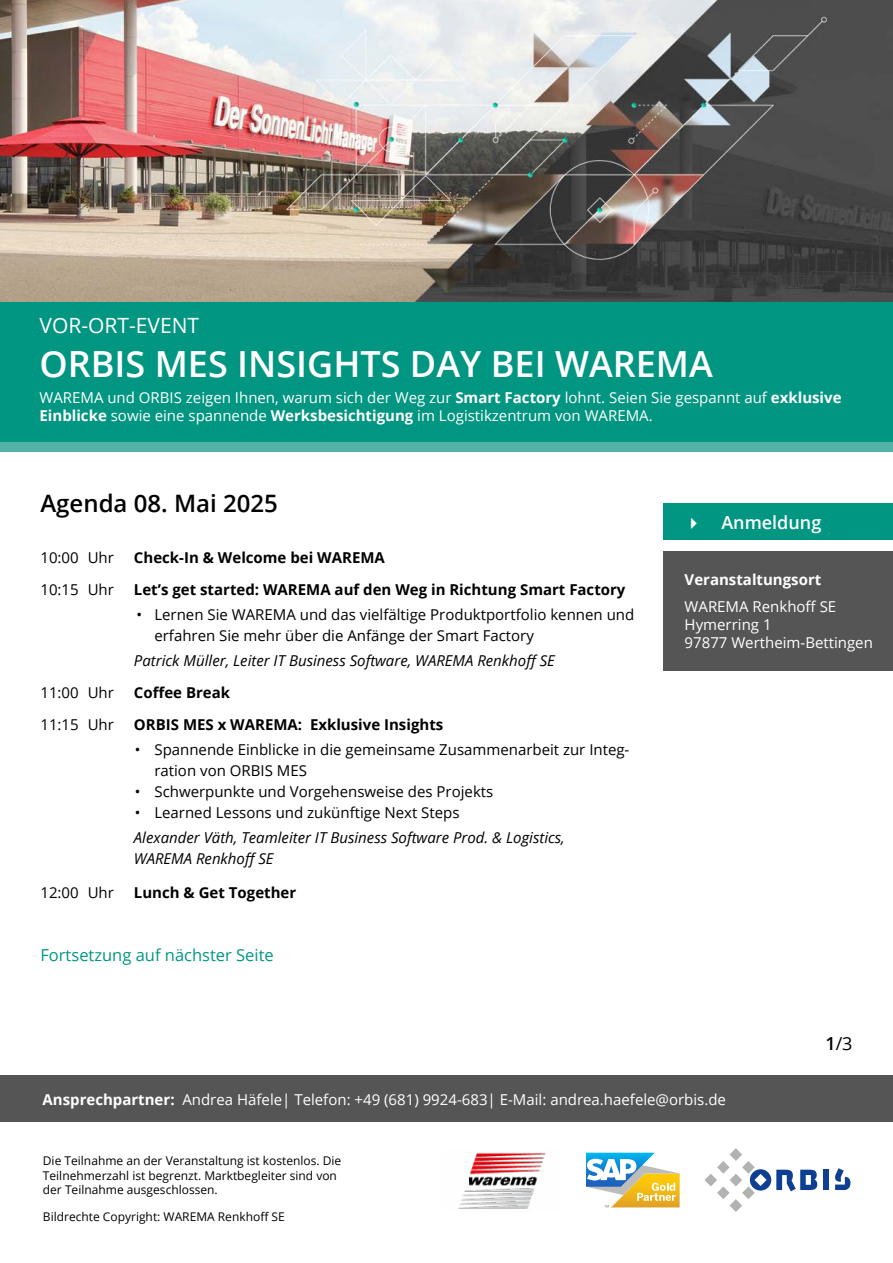
<style>
.page{position:relative;width:893px;height:1263px;background:#fff}
.page>*{position:absolute;margin:0;border:0;box-sizing:border-box;transform-origin:0 0}
.t1{font:600 36px "Open Sans";color:#fff}
.t2{font:600 24px "Open Sans";color:#000}
.t3{font:21px "Open Sans";color:#fff}
.t4{font:600 18px "Open Sans";color:#fff}
.t5{font:18px "Open Sans";color:#000}
.t6{font:16.5px "Open Sans";color:#009681}
.t7{font:15px/21px "Open Sans";color:#000}
.t8{font:15px/18px "Open Sans";color:#fff}
.t9{font:700 15px "Open Sans";color:#000}
.t10{font:italic 15px/21px "Open Sans";color:#000}
.t11{font:700 15px "Open Sans";color:#fff}
.t12{font:12px/14.4px "Open Sans";color:#000}
.s1{font-weight:700}
.s2{font-weight:600}
</style>
<div class="page">
<div style="left:0;top:298px;width:893px;height:145px;background:#009681"></div>
<div style="left:0;top:442px;width:893px;height:10px;background:#54b2a7"></div>
<div style="left:663px;top:503px;width:230px;height:37px;background:#009681"></div>
<div style="left:0;top:1076px;width:893px;height:46px;background:#555"></div>
<div style="left:823px;top:1170px;width:6px;height:20px;background:#0f3f93"></div>
<svg style="left:704px;top:1148px;width:113px;height:64px"></svg>
<svg style="left:835px;top:1168px;width:15px;height:22px"></svg>
<div style="left:663px;top:551px;width:230px;height:120px;background:#555"></div>
<img style="left:0;top:0;width:893px;height:302px">
<svg style="left:586px;top:1153px;width:93px;height:54px"></svg>
<img style="left:458px;top:1152px;width:88px;height:57px">
<h3 class="t3" style="left:40px;top:311px;width:161px">VOR-ORT-EVENT</h3>
<h1 class="t1" style="left:40px;top:339px;width:675px">ORBIS MES INSIGHTS DAY BEI WAREMA</h1>
<p class="t8" style="left:40px;top:388px;width:804px">WAREMA und ORBIS zeigen Ihnen, warum sich der Weg zur <span class="s1">Smart Factory</span> lohnt. Seien Sie gespannt auf <span class="s1">exklusive<br>Einblicke</span> sowie eine spannende <span class="s1">Werksbesichtigung</span> im Logistikzentrum von WAREMA.</p>
<h2 class="t2" style="left:40px;top:487px;width:239px">Agenda 08. Mai 2025</h2>
<p class="t7" style="left:40px;top:547px;width:75px">10:00 Uhr</p>
<p class="t9" style="left:134px;top:547px;width:252px">Check-In &amp; Welcome bei WAREMA</p>
<p class="t7" style="left:40px;top:579px;width:75px">10:15 Uhr</p>
<p class="t9" style="left:134px;top:579px;width:493px">Let’s get started: WAREMA auf den Weg in Richtung Smart Factory</p>
<p class="t7" style="left:154px;top:604px;width:481px;text-indent:-18px">• Lernen Sie WAREMA und das vielfältige Produktportfolio kennen und erfahren Sie mehr über die Anfänge der Smart Factory</p>
<p class="t10" style="left:134px;top:650px;width:422px">Patrick Müller, Leiter IT Business Software, WAREMA Renkhoff SE</p>
<p class="t7" style="left:40px;top:682px;width:75px">11:00 Uhr</p>
<p class="t9" style="left:134px;top:682px;width:98px">Coffee Break</p>
<p class="t7" style="left:40px;top:713px;width:75px">11:15 Uhr</p>
<p class="t9" style="left:134px;top:714px;width:311px">ORBIS MES x WAREMA: Exklusive Insights</p>
<p class="t7" style="left:154px;top:739px;width:476px;text-indent:-19px">• Spannende Einblicke in die gemeinsame Zusammenarbeit zur Integ&shy;ration von ORBIS MES</p>
<p class="t7" style="left:135px;top:781px;width:360px">• Schwerpunkte und Vorgehensweise des Projekts</p>
<p class="t7" style="left:135px;top:802px;width:326px">• Learned Lessons und zukünftige Next Steps</p>
<p class="t10" style="left:134px;top:827px;width:432px">Alexander Väth, Teamleiter IT Business Software Prod. &amp; Logistics,<br>WAREMA Renkhoff SE</p>
<p class="t7" style="left:40px;top:882px;width:75px">12:00 Uhr</p>
<p class="t9" style="left:134px;top:882px;width:164px">Lunch &amp; Get Together</p>
<p class="t6" style="left:40px;top:944px;width:235px">Fortsetzung auf nächster Seite</p>
<p class="t4" style="left:685px;top:510px;width:138px">✔ Anmeldung</p>
<p class="t11" style="left:685px;top:569px;width:138px">Veranstaltungsort</p>
<p class="t8" style="left:685px;top:597px;width:190px">WAREMA Renkhoff SE<br>Hymerring 1<br>97877 Wertheim-Bettingen</p>
<p class="t5" style="left:825px;top:1031px;width:29px"><span class="s2">1</span>/3</p>
<p class="t8" style="left:43px;top:1090px;width:685px"><span class="s1">Ansprechpartner:</span> Andrea Häfele| Telefon: +49 (681) 9924-683| E-Mail: andrea.haefele@orbis.de</p>
<p class="t12" style="left:43px;top:1153px;width:300px">Die Teilnahme an der Veranstaltung ist kostenlos. Die<br>Teilnehmerzahl ist begrenzt. Marktbegleiter sind von der Teilnahme ausgeschlossen.</p>
<p class="t12" style="left:43px;top:1209px;width:243px">Bildrechte Copyright: WAREMA Renkhoff SE</p>
</div>
